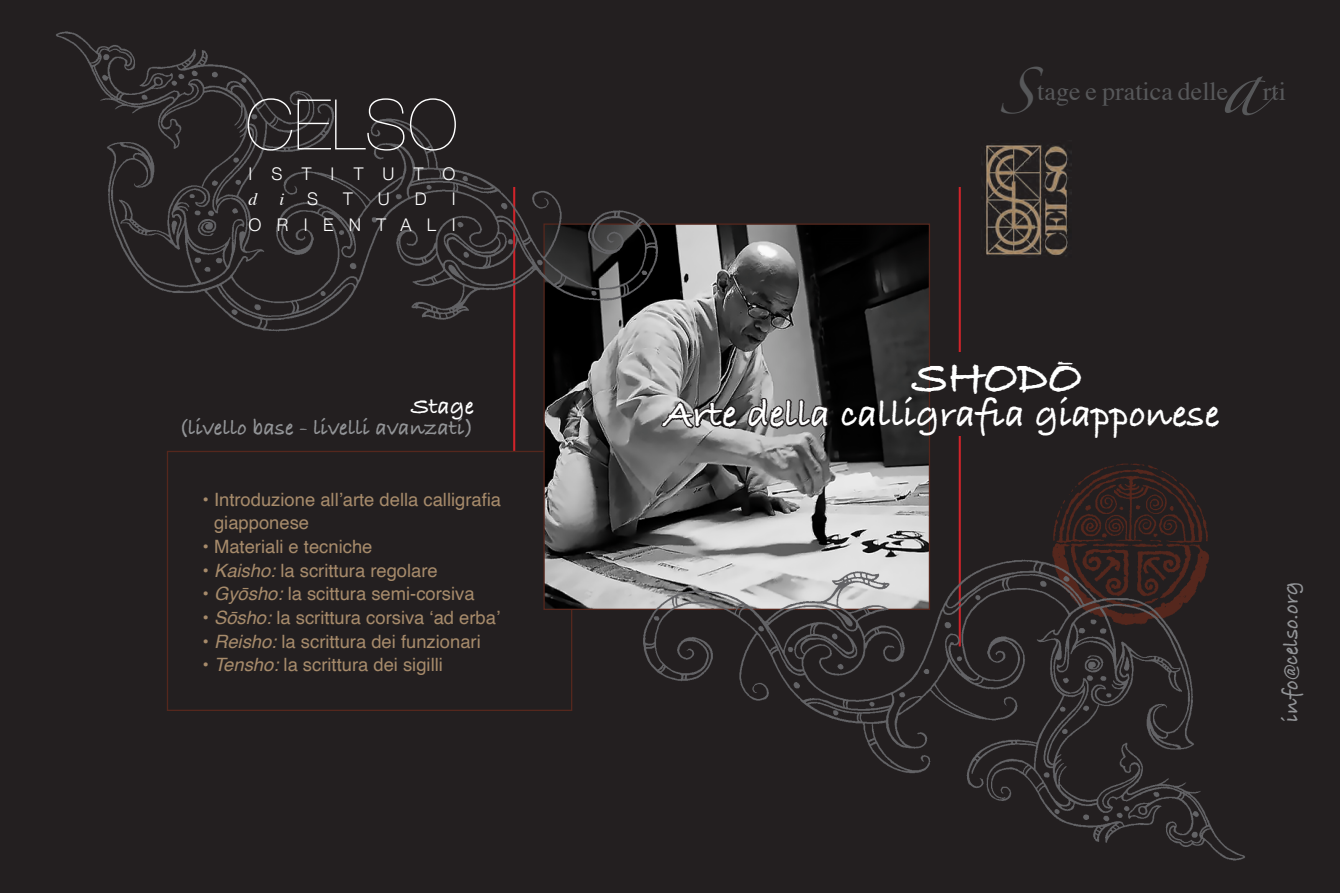
<style>
.page{position:relative;width:1340px;height:893px;background:#fff}
.page>*{position:absolute;margin:0;border:0;box-sizing:border-box;transform-origin:0 0}
.t1{font:200 69.83px "Helvetica Neue";color:#fff}
.t2{font:57.75px "Zapfino";color:#57585a}
.t3{font:700 48.65px "Bradley Hand ITCTT";letter-spacing:-.02em;color:#fff}
.t4{font:42px "Zapfino";color:#57585a}
.t5{font:700 39.38px "Bradley Hand ITCTT";color:#fff}
.t6{font:26.07px "Times";color:#57585a}
.t7{font:700 24.32px "Bradley Hand ITCTT";color:#fff}
.t8{font:700 22.57px "Bradley Hand ITCTT";color:#939598}
.t9{font:18.38px "Helvetica";color:#a78b6b}
.t10{font:300 17.5px "Helvetica Neue";letter-spacing:.88em;color:#fff}
.t11{font:300 17.5px "Helvetica Neue";letter-spacing:1.1em;color:#fff}
.t12{font:italic 17.5px "Times";color:#fff}
.s1{color:#231f20}
.s2{font-style:italic}
</style>
<div class="page">
<div style="left:0;top:0;width:1339px;height:893px;background:#231f20"></div>
<hr style="left:513px;top:187px;width:2px;height:459px;background:#d1232a">
<div style="left:167px;top:451px;width:404px;height:259px;background:#231f20"></div>
<div style="left:167px;top:451px;width:405px;height:260px;border:1px solid #55271d"></div>
<img style="left:545px;top:225px;width:383px;height:383px">
<hr style="left:958px;top:187px;width:2px;height:459px;background:#d1232a">
<img style="left:56px;top:31px;width:604px;height:309px">
<img style="left:986px;top:145px;width:85px;height:111px">
<img style="left:1053px;top:463px;width:155px;height:87px">
<img style="left:640px;top:550px;width:605px;height:311px">
<div style="left:949px;top:352px;width:15px;height:83px;background:#231f20"></div>
<p class="t1" style="left:246px;top:70px;width:214px">CELSO</p>
<p class="t11" style="left:248px;top:160px;width:209px">ISTITUTO</p>
<p class="t12" style="left:248px;top:189px;width:10px">d</p>
<p class="t12" style="left:280px;top:189px;width:6px">i</p>
<p class="t10" style="left:307px;top:185px;width:13px">S</p>
<p class="t10" style="left:343px;top:185px;width:11px">T</p>
<p class="t10" style="left:378px;top:185px;width:13px">U</p>
<p class="t10" style="left:415px;top:185px;width:13px">D</p>
<p class="t10" style="left:452px;top:185px;width:5px">I</p>
<p class="t10" style="left:248px;top:211px;width:209px">ORIENTALI</p>
<p class="t7" style="left:411px;top:387px;width:64px">Stage</p>
<p class="t8" style="left:178px;top:410px;width:297px">(livello base - livelli avanzati)</p>
<p class="t9" style="left:202px;top:485px;width:300px">• Introduzione all’arte della calligrafia</p>
<p class="t9" style="left:202px;top:509px;width:108px"><span class="s1">•</span> giapponese</p>
<p class="t9" style="left:202px;top:532px;width:171px">• Materiali e tecniche</p>
<p class="t9" style="left:202px;top:556px;width:237px">• <span class="s2">Kaisho:</span> la scrittura regolare</p>
<p class="t9" style="left:202px;top:580px;width:273px">• <span class="s2">Gyōsho:</span> la scittura semi-corsiva</p>
<p class="t9" style="left:202px;top:603px;width:299px">• <span class="s2">Sōsho:</span> la scrittura corsiva ‘ad erba’</p>
<p class="t9" style="left:202px;top:627px;width:280px">• <span class="s2">Reisho:</span> la scrittura dei funzionari</p>
<p class="t9" style="left:202px;top:651px;width:242px">• <span class="s2">Tensho:</span> la scrittura dei sigilli</p>
<p class="t4" style="left:998px;top:74px;width:36px">S</p>
<p class="t2" style="left:1221px;top:58px;width:43px">a</p>
<p class="t6" style="left:1037px;top:75px;width:192px">tage e pratica delle</p>
<p class="t6" style="left:1262px;top:75px;width:25px">rti</p>
<p class="t3" style="left:912px;top:340px;width:172px">SHODŌ</p>
<p class="t5" style="left:664px;top:384px;width:557px"><span class="s1">Arte della</span> calligrafia giapponese</p>
<p class="t8" style="left:1273px;top:722px;width:142px;rotate:-90deg">info@celso.org</p>
</div>
